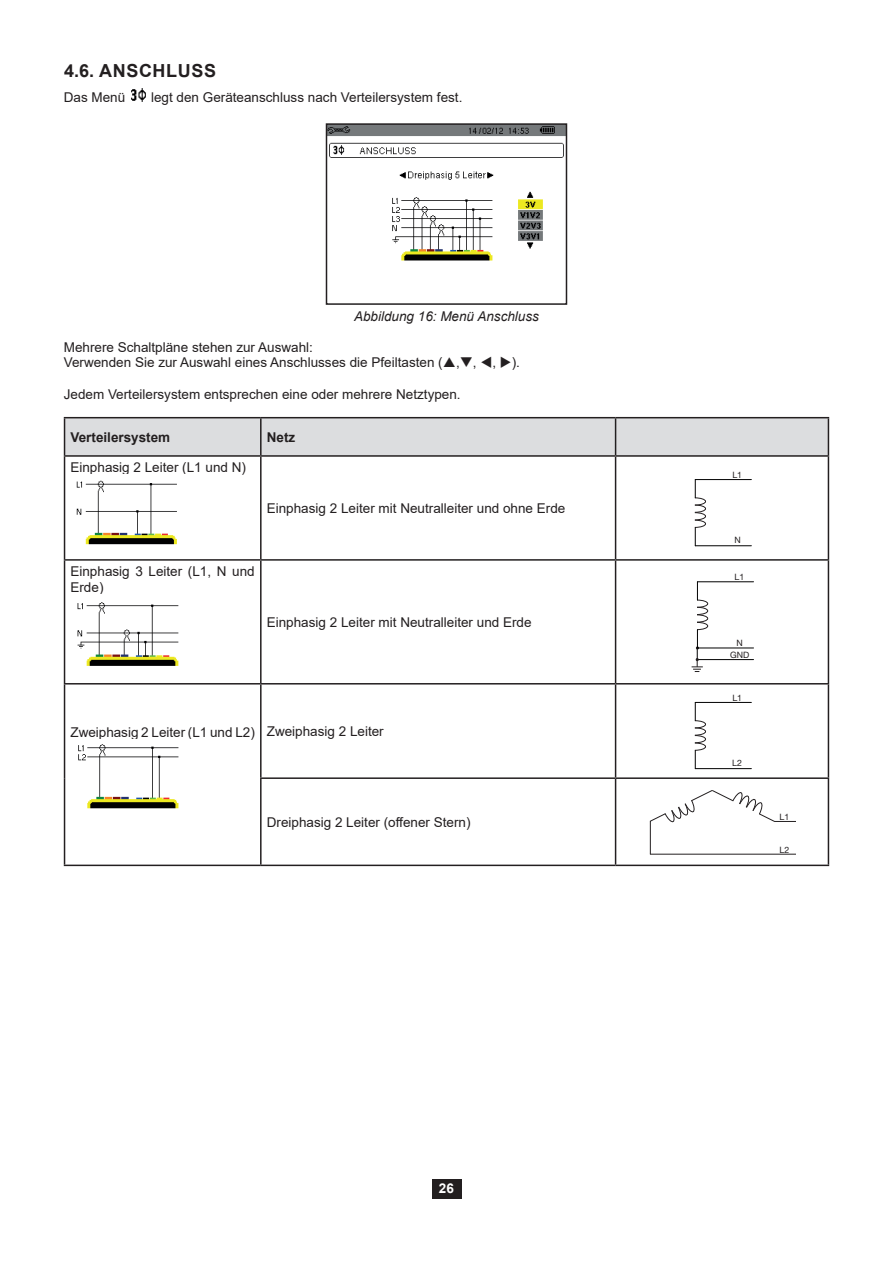
<style>
.page{position:relative;width:893px;height:1263px;background:#fff}
.page>*{position:absolute;margin:0;border:0;box-sizing:border-box;transform-origin:0 0}
.t1{font:700 18px "Arial";letter-spacing:.035em;color:#231f20}
.t2{font:13.5px/14.9px "Arial";color:#231f20}
.t3{font:italic 13.5px "Arial";color:#231f20}
.t4{font:700 13.5px "Arial";color:#231f20}
.t5{font:700 13.5px "Arial";color:#fff}
.t6{font:8.7px "Helvetica Neue";color:#231f20}
</style>
<div class="page">
<div style="left:432px;top:1179px;width:29px;height:19px;background:#231f20"></div>
<img style="left:329px;top:126px;width:235px;height:135px">
<div style="left:326px;top:123px;width:241px;height:182px;border:2px solid #231f20"></div>
<div style="left:65px;top:418px;width:763px;height:37px;background:#dcdddf"></div>
<hr style="left:260px;top:418px;width:2px;height:37px;background:#231f20">
<hr style="left:615px;top:418px;width:1px;height:37px;background:#231f20">
<hr style="left:64px;top:455px;width:197px;height:2px;background:#231f20">
<hr style="left:261px;top:455px;width:355px;height:2px;background:#231f20">
<hr style="left:260px;top:457px;width:2px;height:102px;background:#231f20">
<hr style="left:616px;top:455px;width:213px;height:2px;background:#231f20">
<hr style="left:615px;top:457px;width:1px;height:102px;background:#231f20">
<hr style="left:64px;top:559px;width:197px;height:2px;background:#231f20">
<hr style="left:261px;top:559px;width:355px;height:2px;background:#231f20">
<hr style="left:260px;top:561px;width:2px;height:122px;background:#231f20">
<hr style="left:616px;top:559px;width:213px;height:2px;background:#231f20">
<hr style="left:615px;top:561px;width:1px;height:122px;background:#231f20">
<hr style="left:64px;top:683px;width:197px;height:1px;background:#231f20">
<hr style="left:261px;top:683px;width:355px;height:1px;background:#231f20">
<hr style="left:260px;top:684px;width:2px;height:93px;background:#231f20">
<hr style="left:616px;top:683px;width:213px;height:1px;background:#231f20">
<hr style="left:615px;top:684px;width:1px;height:93px;background:#231f20">
<hr style="left:260px;top:777px;width:356px;height:2px;background:#231f20">
<hr style="left:260px;top:779px;width:2px;height:86px;background:#231f20">
<hr style="left:616px;top:777px;width:213px;height:2px;background:#231f20">
<hr style="left:615px;top:779px;width:1px;height:86px;background:#231f20">
<hr style="left:64px;top:417px;width:197px;height:1px;background:#231f20">
<hr style="left:261px;top:417px;width:355px;height:1px;background:#231f20">
<hr style="left:616px;top:417px;width:213px;height:1px;background:#231f20">
<hr style="left:64px;top:865px;width:197px;height:1px;background:#231f20">
<hr style="left:261px;top:865px;width:355px;height:1px;background:#231f20">
<hr style="left:616px;top:865px;width:213px;height:1px;background:#231f20">
<hr style="left:64px;top:418px;width:1px;height:37px;background:#231f20">
<hr style="left:64px;top:457px;width:1px;height:102px;background:#231f20">
<hr style="left:64px;top:561px;width:1px;height:122px;background:#231f20">
<hr style="left:64px;top:684px;width:1px;height:94px;background:#231f20">
<hr style="left:64px;top:778px;width:1px;height:87px;background:#231f20">
<hr style="left:828px;top:418px;width:1px;height:37px;background:#231f20">
<hr style="left:828px;top:457px;width:1px;height:102px;background:#231f20">
<hr style="left:828px;top:561px;width:1px;height:122px;background:#231f20">
<hr style="left:828px;top:684px;width:1px;height:93px;background:#231f20">
<hr style="left:828px;top:779px;width:1px;height:86px;background:#231f20">
<img style="left:76px;top:480px;width:101px;height:65px">
<hr style="left:695px;top:479px;width:56px;height:1px;background:#000">
<hr style="left:695px;top:545px;width:56px;height:1px;background:#000">
<svg style="left:694px;top:480px;width:12px;height:66px"></svg>
<img style="left:77px;top:602px;width:102px;height:64px">
<hr style="left:697px;top:659px;width:56px;height:1px;background:#000">
<hr style="left:697px;top:581px;width:56px;height:1px;background:#000">
<hr style="left:697px;top:648px;width:56px;height:1px;background:#000">
<svg style="left:692px;top:582px;width:16px;height:90px"></svg>
<img style="left:78px;top:744px;width:101px;height:65px">
<hr style="left:695px;top:702px;width:56px;height:1px;background:#000">
<hr style="left:695px;top:768px;width:56px;height:1px;background:#000">
<svg style="left:694px;top:702px;width:12px;height:67px"></svg>
<svg style="left:650px;top:790px;width:146px;height:64px"></svg>
<hr style="left:650px;top:854px;width:146px;height:1px;background:#231f20">
<img style="left:131px;top:88px;width:15px;height:14px">
<h1 class="t1" style="left:64px;top:58px;width:154px">4.6. ANSCHLUSS</h1>
<p class="t2" style="left:64px;top:90px;width:63px">Das Menü</p>
<p class="t2" style="left:151px;top:90px;width:313px">legt den Geräteanschluss nach Verteilersystem fest.</p>
<p class="t3" style="left:354px;top:307px;width:186px">Abbildung 16: Menü Anschluss</p>
<p class="t2" style="left:64px;top:339px;width:458px">Mehrere Schaltpläne stehen zur Auswahl:<br>Verwenden Sie zur Auswahl eines Anschlusses die Pfeiltasten ( ,❑, ▼, ◆).</p>
<p class="t2" style="left:64px;top:387px;width:398px">Jedem Verteilersystem entsprechen eine oder mehrere Netztypen.</p>
<p class="t4" style="left:70px;top:427px;width:101px">Verteilersystem</p>
<p class="t4" style="left:267px;top:427px;width:30px">Netz</p>
<p class="t2" style="left:70px;top:459px;width:177px">Einphasig 2 Leiter (L1 und N)</p>
<p class="t2" style="left:267px;top:501px;width:300px">Einphasig 2 Leiter mit Neutralleiter und ohne Erde</p>
<p class="t2" style="left:70px;top:563px;width:186px;line-height:16.2px">Einphasig 3 Leiter (L1, N und<br>Erde)</p>
<p class="t2" style="left:267px;top:614px;width:266px">Einphasig 2 Leiter mit Neutralleiter und Erde</p>
<p class="t2" style="left:70px;top:725px;width:315px">Zweiphasig 2 Leiter (L1 und L2) Zweiphasig 2 Leiter</p>
<p class="t2" style="left:267px;top:814px;width:205px">Dreiphasig 2 Leiter (offener Stern)</p>
<p class="t5" style="left:439px;top:1179px;width:17px">26</p>
<p class="t6" style="left:732px;top:469px;width:11px">L1</p>
<p class="t6" style="left:734px;top:535px;width:8px">N</p>
<p class="t6" style="left:735px;top:572px;width:11px">L1</p>
<p class="t6" style="left:736px;top:637px;width:8px">N</p>
<p class="t6" style="left:730px;top:650px;width:21px">GND</p>
<p class="t6" style="left:732px;top:692px;width:11px">L1</p>
<p class="t6" style="left:732px;top:757px;width:11px">L2</p>
<p class="t6" style="left:780px;top:811px;width:11px">L1</p>
<p class="t6" style="left:780px;top:844px;width:11px">L2</p>
</div>
